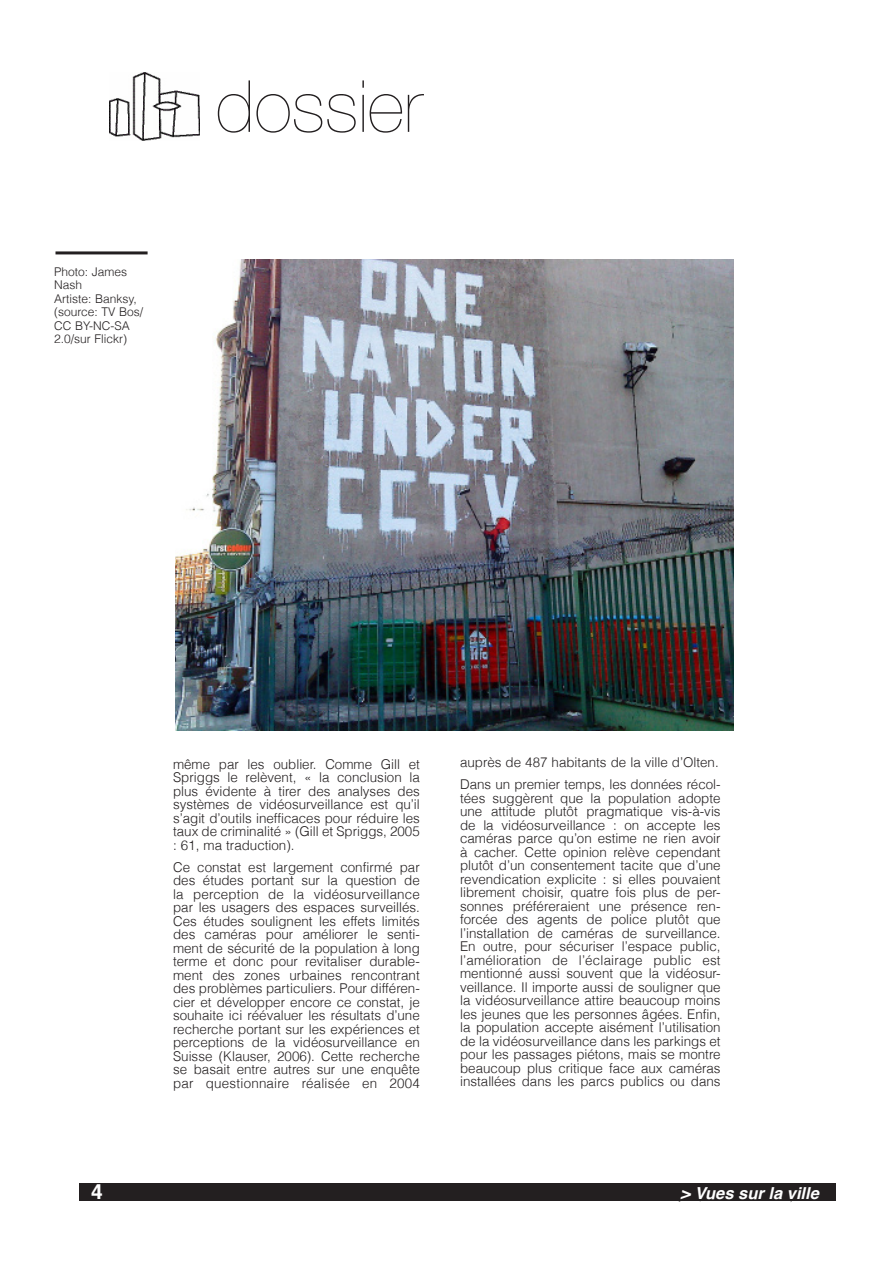
<style>
.page{position:relative;width:893px;height:1263px;background:#fff}
.page>*{position:absolute;margin:0;border:0;box-sizing:border-box;transform-origin:0 0}
.t1{font:200 72px "Helvetica Neue";color:#231f20}
.t2{font:700 21px "Helvetica";color:#fff}
.t3{font:italic 700 16.5px "Helvetica";color:#fff}
.Normal_e{font:300 13.5px/13.5px "Helvetica";color:#231f20;text-align:justify}
.Citation{font:300 12px/13.5px "Helvetica";color:#231f20}
</style>
<div class="page">
<img style="left:109px;top:73px;width:91px;height:68px">
<div style="left:79px;top:1184px;width:757px;height:17px;background:#231f20"></div>
<svg style="left:677px;top:1183px;width:146px;height:20px"></svg>
<hr style="left:55px;top:251px;width:93px;height:3px;background:#231f20">
<img style="left:175px;top:260px;width:558px;height:471px">
<p class="Citation" style="left:54px;top:264px;width:75px">Photo: James<br>Nash</p>
<p class="Citation" style="left:54px;top:291px;width:91px">Artiste: Banksy, (source: TV Bos/<br>CC BY-NC-SA<br>2.0/sur Flickr)</p>
<p class="t1" style="left:216px;top:50px;width:208px">dossier</p>
<p class="Normal_e" style="left:173px;top:757px;width:248px">même par les oublier. Comme Gill et Spriggs le relèvent, « la conclusion la plus évidente à tirer des analyses des systèmes de vidéosurveillance est qu’il s’agit d’outils inefficaces pour réduire les taux de criminalité » (Gill et Spriggs, 2005 : 61, ma traduction).</p>
<p class="Normal_e" style="left:173px;top:860px;width:248px">Ce constat est largement confirmé par des études portant sur la question de la perception de la vidéosurveillance par les usagers des espaces surveillés.<br>Ces études soulignent les effets limités des caméras pour améliorer le senti&shy;ment de sécurité de la population à long terme et donc pour revitaliser durable&shy;ment des zones urbaines rencontrant des problèmes particuliers. Pour différen&shy;cier et développer encore ce constat, je souhaite ici réévaluer les résultats d’une recherche portant sur les expériences et perceptions de la vidéosurveillance en Suisse (Klauser, 2006). Cette recherche se basait entre autres sur une enquête par questionnaire réalisée en 2004</p>
<p class="Normal_e" style="left:460px;top:755px;width:260px">auprès de 487 habitants de la ville d’Olten.</p>
<p class="Normal_e" style="left:460px;top:777px;width:262px">Dans un premier temps, les données récol&shy;tées suggèrent que la population adopte une attitude plutôt pragmatique vis-à-vis de la vidéosurveillance : on accepte les caméras parce qu’on estime ne rien avoir à cacher. Cette opinion relève cependant plutôt d’un consentement tacite que d’une revendication explicite : si elles pouvaient librement choisir, quatre fois plus de per&shy;sonnes préféreraient une présence ren&shy;forcée des agents de police plutôt que l’installation de caméras de surveillance.<br>En outre, pour sécuriser l’espace public, l’amélioration de l’éclairage public est mentionné aussi souvent que la vidéosur&shy;veillance. Il importe aussi de souligner que la vidéosurveillance attire beaucoup moins les jeunes que les personnes âgées. Enfin, la population accepte aisément l’utilisation de la vidéosurveillance dans les parkings et pour les passages piétons, mais se montre beaucoup plus critique face aux caméras installées dans les parcs publics ou dans</p>
<p class="t2" style="left:91px;top:1175px;width:13px">4</p>
<p class="t3" style="left:681px;top:1180px;width:140px">&gt; Vues sur la ville</p>
</div>
